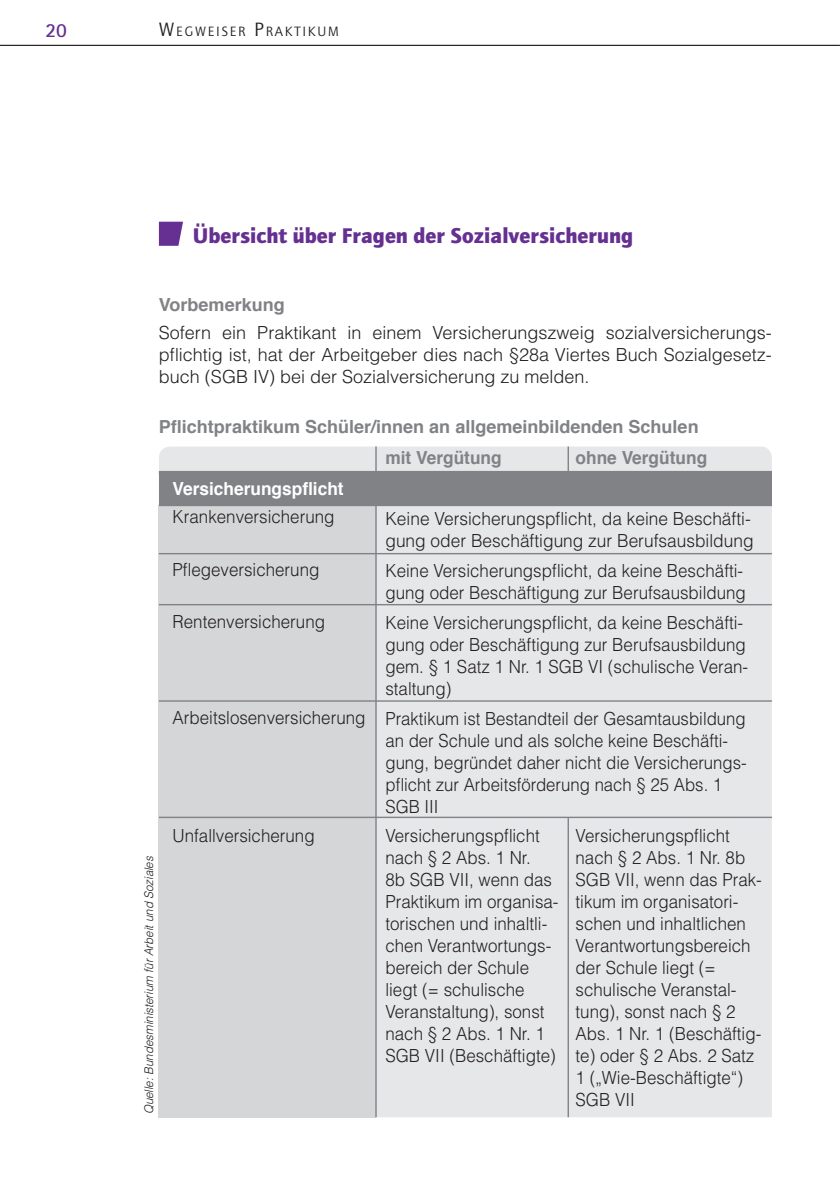
<style>
.page{position:relative;width:840px;height:1191px;background:#fff}
.page>*{position:absolute;margin:0;border:0;box-sizing:border-box;transform-origin:0 0}
.t1{font:900 22px "Quay Itc T";color:#653091}
.t2{font:700 20px "Rotis Sans Serif";color:#653091}
.t3{font:300 18px/22px "Helvetica";color:#231f20;scale:.94 1}
.t4{font:300 18px/22px "Helvetica";color:#231f20;text-align:justify}
.t5{font:300 18px/22px "Helvetica";color:#231f20;scale:.96 1}
.t6{font:700 18px "Helvetica";color:#808285}
.t7{font:700 18px "Helvetica";color:#808285;scale:.96 1}
.t8{font:700 18px "Helvetica";color:#fff;scale:.96 1}
.t9{font:14px "Quay Itc T";letter-spacing:.13em;color:#231f20}
.t10{font:italic 300 12px "Helvetica";color:#231f20;scale:.96 1}
.s1{font-size:20px}
</style>
<div class="page">
<hr style="left:0;top:45px;width:839px;height:1px;background:#231f20">
<svg style="left:159px;top:222px;width:24px;height:24px"></svg>
<div style="left:159px;top:446px;width:612px;height:671px;background:#e6e7e9"></div>
<div style="left:159px;top:505px;width:217px;height:612px;background:#d5d6d8"></div>
<hr style="left:159px;top:553px;width:612px;height:1px;background:#808285">
<hr style="left:159px;top:604px;width:612px;height:1px;background:#808285">
<hr style="left:159px;top:700px;width:612px;height:1px;background:#808285">
<hr style="left:159px;top:816px;width:612px;height:2px;background:#808285">
<hr style="left:375px;top:446px;width:1px;height:671px;background:#808285">
<hr style="left:567px;top:818px;width:1px;height:299px;background:#808285">
<svg style="left:567px;top:446px;width:1px;height:25px"></svg>
<div style="left:159px;top:471px;width:612px;height:35px;background:#808285"></div>
<p class="t2" style="left:45px;top:17px;width:23px">20</p>
<p class="t9" style="left:159px;top:24px;width:181px"><span class="s1">W</span>EGWEISER <span class="s1">P</span>RAKTIKUM</p>
<p class="t1" style="left:193px;top:223px;width:441px">Übersicht über Fragen der Sozialversicherung</p>
<p class="t6" style="left:159px;top:290px;width:127px">Vorbemerkung</p>
<p class="t4" style="left:159px;top:321px;width:614px">Sofern ein Praktikant in einem Versicherungszweig sozialversicherungs&shy;pflichtig ist, hat der Arbeitgeber dies nach §28a Viertes Buch Sozialgesetz&shy;buch (SGB IV) bei der Sozialversicherung zu melden.</p>
<p class="t6" style="left:159px;top:412px;width:541px">Pflichtpraktikum Schüler/innen an allgemeinbildenden Schulen</p>
<p class="t10" style="left:141px;top:1114px;width:271px;rotate:-90deg">Quelle: Bundesministerium für Arbeit und Soziales</p>
<p class="t7" style="left:385px;top:443px;width:123px">mit Vergütung</p>
<p class="t7" style="left:575px;top:443px;width:139px">ohne Vergütung</p>
<p class="t8" style="left:172px;top:473px;width:180px">Versicherungspflicht</p>
<p class="t3" style="left:172px;top:505px;width:174px">Krankenversicherung</p>
<p class="t5" style="left:385px;top:507px;width:385px">Keine Versicherungspflicht, da keine Beschäfti&shy;gung oder Beschäftigung zur Berufsausbildung</p>
<p class="t3" style="left:172px;top:558px;width:158px">Pflegeversicherung</p>
<p class="t3" style="left:385px;top:559px;width:385px">Keine Versicherungspflicht, da keine Beschäfti&shy;gung oder Beschäftigung zur Berufsausbildung</p>
<p class="t3" style="left:172px;top:610px;width:164px">Rentenversicherung</p>
<p class="t3" style="left:385px;top:611px;width:387px">Keine Versicherungspflicht, da keine Beschäfti&shy;gung oder Beschäftigung zur Berufsausbildung gem. § 1 Satz 1 Nr. 1 SGB VI (schulische Veran&shy;staltung)</p>
<p class="t3" style="left:385px;top:707px;width:386px;text-indent:-213px">Arbeitslosenversicherung Praktikum ist Bestandteil der Gesamtausbildung an der Schule und als solche keine Beschäfti&shy;gung, begründet daher nicht die Versicherungs&shy;pflicht zur Arbeitsförderung nach § 25 Abs. 1<br>SGB III</p>
<p class="t3" style="left:172px;top:824px;width:153px">Unfallversicherung</p>
<p class="t3" style="left:385px;top:824px;width:186px">Versicherungspflicht nach § 2 Abs. 1 Nr.<br>8b SGB VII, wenn das<br>Praktikum im organisa&shy;torischen und inhaltli&shy;chen Verantwortungs&shy;bereich der Schule liegt (= schulische<br>Veranstaltung), sonst nach § 2 Abs. 1 Nr. 1<br>SGB VII (Beschäftigte)</p>
<p class="t3" style="left:575px;top:824px;width:199px">Versicherungspflicht nach § 2 Abs. 1 Nr. 8b<br>SGB VII, wenn das Prak&shy;tikum im organisatori&shy;schen und inhaltlichen<br>Verantwortungsbereich der Schule liegt (= schulische Veranstal&shy;tung), sonst nach § 2<br>Abs. 1 Nr. 1 (Beschäftig&shy;te) oder § 2 Abs. 2 Satz<br>1 („Wie-Beschäftigte“)<br>SGB VII</p>
</div>
